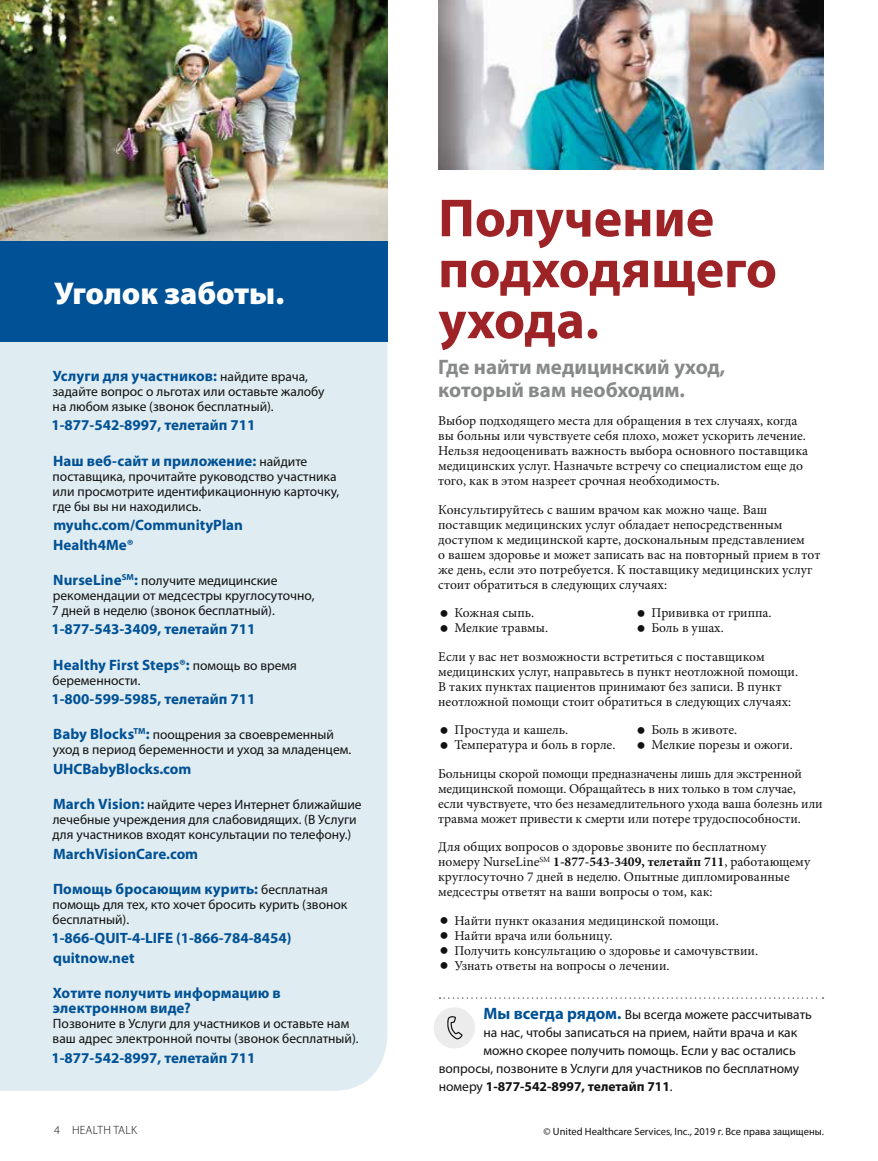
<style>
.page{position:relative;width:878px;height:1161px;background:#fff}
.page>*{position:absolute;margin:0;border:0;box-sizing:border-box;transform-origin:0 0}
.t1{font:700 54px/51px "Myriad Pro";color:#9d2326}
.t2{font:900 31.5px "Myriad Pro";color:#fff}
.t3{font:700 21px/22.5px "Myriad Pro";color:#888a8a}
.t4{font:700 15px/19.5px "Myriad Pro";color:#005195}
.t5{font:13.5px/15px "Minion Pro";color:#121212}
.t6{font:13.5px/15px "Myriad Pro";color:#121212}
.t7{font:700 13.5px "Myriad Pro";color:#121212}
.t8{font:300 12px "Myriad Pro";letter-spacing:.02em;color:#121212}
.t9{font:10.5px "Myriad Pro";color:#121212}
.s1{font-weight:400;font-size:13.5px;color:#121212}
.s2{font-weight:700;font-size:15px;color:#005195}
.s3{font-weight:700}
.s4{font-weight:700;font-size:16.5px;color:#005195}
.s5{font-weight:400}
</style>
<div class="page">
<div style="left:0;top:342px;width:387px;height:749px;background:#dfecf1"></div>
<img style="left:0;top:0;width:387px;height:242px">
<div style="left:0;top:242px;width:387px;height:100px;background:#005195"></div>
<svg style="left:439px;top:997px;width:384px;height:2px"></svg>
<div style="left:433px;top:1007px;width:42px;height:41px;background:#ebeceb;border-radius:50%"></div>
<svg style="left:447px;top:1016px;width:15px;height:23px"></svg>
<img style="left:438px;top:0;width:386px;height:170px">
<h2 class="t2" style="left:54px;top:272px;width:232px">Уголок заботы.</h2>
<p class="t4" style="left:53px;top:366px;width:257px">Услуги для участников: <span class="s1">найдите врача,</span></p>
<p class="t6" style="left:52px;top:384px;width:274px">задайте вопрос о льготах или оставьте жалобу на любом языке (звонок бесплатный).</p>
<p class="t4" style="left:51px;top:415px;width:205px">1-877-542-8997, телетайп 711</p>
<p class="t4" style="left:53px;top:450px;width:256px">Наш веб-сайт и приложение: <span class="s1">найдите</span></p>
<p class="t6" style="left:53px;top:468px;width:288px">поставщика, прочитайте руководство участника или просмотрите идентификационную карточку, где бы вы ни находились.</p>
<p class="t4" style="left:53px;top:515px;width:191px">myuhc.com/CommunityPlan<br>Health4Me®</p>
<p class="t6" style="left:52px;top:573px;width:264px"><span class="s2">NurseLine</span><sup>SM</sup><span class="s2">:</span> получите медицинские рекомендации от медсестры круглосуточно,<br>7 дней в неделю (звонок бесплатный).</p>
<p class="t4" style="left:51px;top:619px;width:205px">1-877-543-3409, телетайп 711</p>
<p class="t4" style="left:53px;top:654px;width:245px">Healthy First Steps®: <span class="s1">помощь во время</span></p>
<p class="t6" style="left:53px;top:672px;width:89px">беременности.</p>
<p class="t4" style="left:51px;top:689px;width:205px">1-800-599-5985, телетайп 711</p>
<p class="t6" style="left:53px;top:727px;width:300px"><span class="s2">Baby Blocks</span><sup>TM</sup><span class="s2">:</span> поощрения за своевременный уход в период беременности и уход за младенцем.</p>
<p class="t4" style="left:53px;top:759px;width:140px">UHCBabyBlocks.com</p>
<p class="t6" style="left:53px;top:797px;width:310px"><span class="s2">March Vision:</span> найдите через Интернет ближайшие лечебные учреждения для слабовидящих. (В Услуги для участников входят консультации по телефону.)</p>
<p class="t4" style="left:53px;top:843px;width:147px">MarchVisionCare.com</p>
<p class="t4" style="left:53px;top:879px;width:276px">Помощь бросающим курить: <span class="s1">бесплатная</span></p>
<p class="t6" style="left:53px;top:897px;width:296px">помощь для тех, кто хочет бросить курить (звонок бесплатный).</p>
<p class="t4" style="left:51px;top:928px;width:242px">1-866-QUIT-4-LIFE (1-866-784-8454) quitnow.net</p>
<p class="t4" style="left:53px;top:985px;width:229px;line-height:15px">Хотите получить информацию в электронном виде?</p>
<p class="t6" style="left:53px;top:1016px;width:307px">Позвоните в Услуги для участников и оставьте нам ваш адрес электронной почты (звонок бесплатный).</p>
<p class="t4" style="left:51px;top:1047px;width:205px">1-877-542-8997, телетайп 711</p>
<h1 class="t1" style="left:438px;top:191px;width:340px">Получение подходящего ухода.</h1>
<h3 class="t3" style="left:438px;top:355px;width:288px">Где найти медицинский уход, который вам необходим.</h3>
<p class="t5" style="left:438px;top:414px;width:371px">Выбор подходящего места для обращения в тех случаях, когда вы больны или чувствуете себя плохо, может ускорить лечение.<br>Нельзя недооценивать важность выбора основного поставщика медицинских услуг. Назначьте встречу со специалистом еще до того, как в этом назреет срочная необходимость.</p>
<p class="t5" style="left:438px;top:502px;width:383px">Консультируйтесь с вашим врачом как можно чаще. Ваш поставщик медицинских услуг обладает непосредственным доступом к медицинской карте, доскональным представлением<br>о вашем здоровье и может записать вас на повторный прием в тот же день, если это потребуется. К поставщику медицинских услуг стоит обратиться в следующих случаях:</p>
<p class="t5" style="left:454px;top:606px;width:95px">Кожная сыпь.<br>Мелкие травмы.</p>
<p class="t5" style="left:651px;top:606px;width:122px">Прививка от гриппа.<br>Боль в ушах.</p>
<p class="t5" style="left:438px;top:649px;width:361px">Если у вас нет возможности встретиться с поставщиком медицинских услуг, направьтесь в пункт неотложной помощи.<br>В таких пунктах пациентов принимают без записи. В пункт неотложной помощи стоит обратиться в следующих случаях:</p>
<p class="t5" style="left:454px;top:723px;width:162px">Простуда и кашель.<br>Температура и боль в горле.</p>
<p class="t5" style="left:651px;top:723px;width:143px">Боль в животе.<br>Мелкие порезы и ожоги.</p>
<p class="t5" style="left:438px;top:766px;width:386px">Больницы скорой помощи предназначены лишь для экстренной медицинской помощи. Обращайтесь в них только в том случае, если чувствуете, что без незамедлительного ухода ваша болезнь или травма может привести к смерти или потере трудоспособности.</p>
<p class="t5" style="left:438px;top:839px;width:373px">Для общих вопросов о здоровье звоните по бесплатному номеру NurseLine<sup>SM</sup> <span class="s3">1-877-543-3409, телетайп 711</span>, работающему круглосуточно 7 дней в неделю. Опытные дипломированные медсестры ответят на ваши вопросы о том, как:</p>
<p class="t5" style="left:454px;top:913px;width:305px">Найти пункт оказания медицинской помощи.<br>Найти врача или больницу.<br>Получить консультацию о здоровье и самочувствии.<br>Узнать ответы на вопросы о лечении.</p>
<p class="t6" style="left:483px;top:1007px;width:330px"><span class="s4">Мы всегда рядом.</span> Вы всегда можете рассчитывать</p>
<p class="t6" style="left:483px;top:1025px;width:315px">на нас, чтобы записаться на прием, найти врача и как</p>
<p class="t6" style="left:483px;top:1043px;width:314px">можно скорее получить помощь. Если у вас остались</p>
<p class="t6" style="left:439px;top:1061px;width:362px">вопросы, позвоните в Услуги для участников по бесплатному</p>
<p class="t7" style="left:439px;top:1078px;width:235px"><span class="s5">номеру</span> 1-877-542-8997, телетайп 711<span class="s5">.</span></p>
<p class="t8" style="left:54px;top:1123px;width:85px">4 HEALTH TALK</p>
<p class="t9" style="left:543px;top:1125px;width:282px">© United Healthcare Services, Inc., 2019 г. Все права защищены.</p>
</div>
